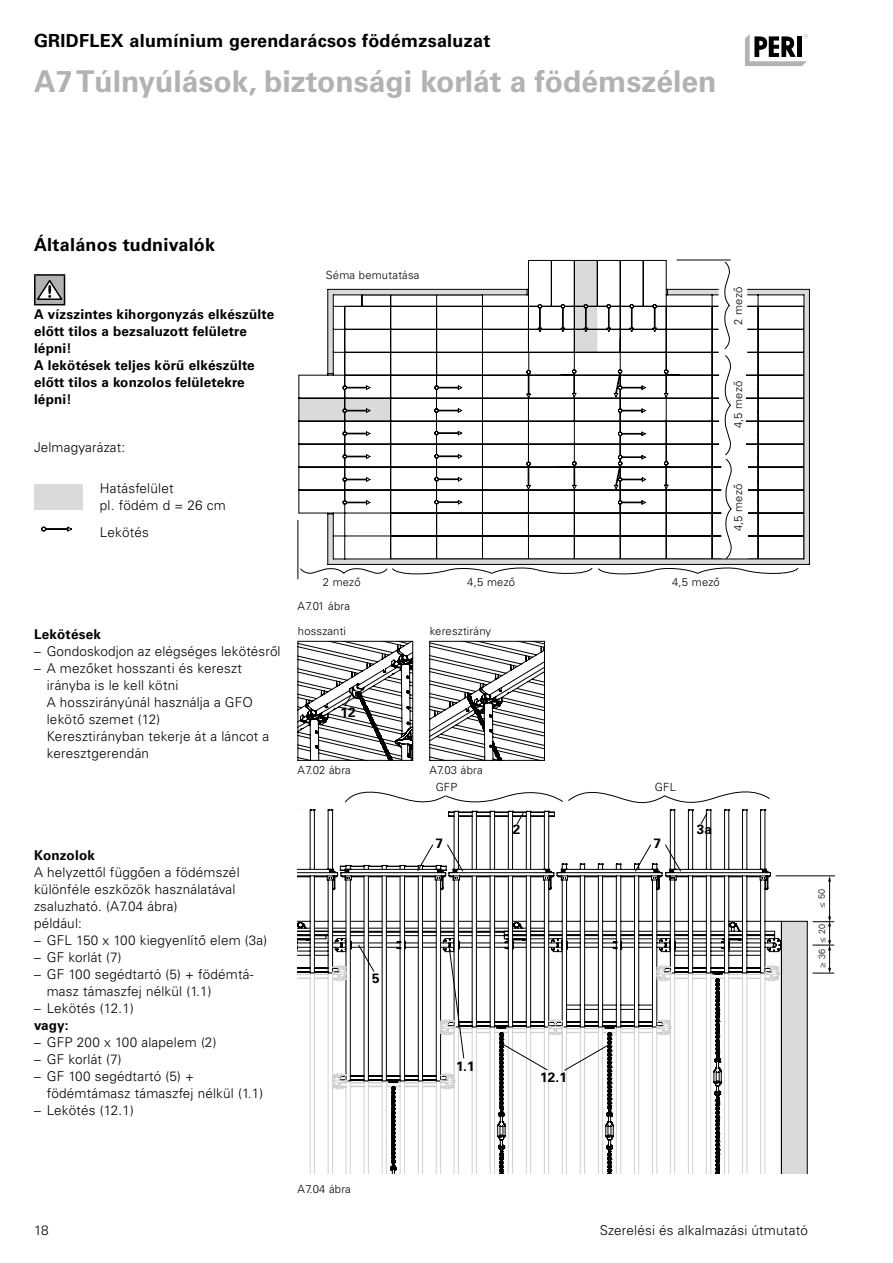
<style>
.page{position:relative;width:893px;height:1263px;background:#fff}
.page>*{position:absolute;margin:0;border:0;box-sizing:border-box;transform-origin:0 0}
.t1{font:700 30px "Univers LT Pro";color:#b3b2b2}
.t2{font:700 18px "Univers LT Pro";letter-spacing:.015em;color:#000}
.t3{font:300 13.5px/17px "Univers LT Pro";letter-spacing:.015em;color:#000}
.t4{font:700 13.5px/17px "Univers LT Pro";letter-spacing:.015em;color:#000}
.t5{font:300 11.25px "Univers LT Pro";letter-spacing:.015em;color:#000}
.t6{font:300 9px "Univers LT Pro";color:#000}
</style>
<div class="page">
<svg style="left:745px;top:34px;width:63px;height:32px"></svg>
<hr style="left:328px;top:564px;width:481px;height:1px;background:#000">
<hr style="left:809px;top:289px;width:1px;height:275px;background:#000">
<hr style="left:747px;top:289px;width:62px;height:1px;background:#000">
<svg style="left:298px;top:260px;width:507px;height:319px"></svg>
<svg style="left:431px;top:643px;width:112px;height:116px"></svg>
<div style="left:429px;top:641px;width:116px;height:120px;border:1px solid #000"></div>
<svg style="left:298px;top:809px;width:484px;height:112px"></svg>
<svg style="left:298px;top:921px;width:510px;height:253px"></svg>
<hr style="left:775px;top:875px;width:60px;height:1px;background:#000">
<hr style="left:829px;top:880px;width:1px;height:38px;background:#000">
<svg style="left:828px;top:876px;width:3px;height:6px"></svg>
<svg style="left:813px;top:916px;width:21px;height:58px"></svg>
<svg style="left:345px;top:792px;width:425px;height:12px"></svg>
<svg style="left:516px;top:812px;width:8px;height:12px"></svg>
<svg style="left:417px;top:844px;width:17px;height:27px"></svg>
<svg style="left:447px;top:844px;width:16px;height:28px"></svg>
<svg style="left:41px;top:526px;width:31px;height:6px"></svg>
<div style="left:34px;top:484px;width:49px;height:26px;background:#dadada"></div>
<svg style="left:635px;top:844px;width:16px;height:28px"></svg>
<svg style="left:665px;top:844px;width:16px;height:28px"></svg>
<svg style="left:700px;top:812px;width:8px;height:12px"></svg>
<svg style="left:298px;top:641px;width:115px;height:119px"></svg>
<svg style="left:298px;top:938px;width:483px;height:236px"></svg>
<div style="left:35px;top:275px;width:30px;height:30px;background:#b3b2b2"></div>
<hr style="left:34px;top:274px;width:31px;height:2px;background:#000">
<hr style="left:34px;top:276px;width:2px;height:28px;background:#000">
<hr style="left:34px;top:304px;width:31px;height:1px;background:#000">
<svg style="left:37px;top:276px;width:28px;height:28px"></svg>
<h2 class="t2" style="left:34px;top:30px;width:458px">GRIDFLEX alumínium gerendarácsos födémzsaluzat</h2>
<h1 class="t1" style="left:34px;top:64px;width:684px">A7 Túlnyúlások, biztonsági korlát a födémszélen</h1>
<h2 class="t2" style="left:34px;top:234px;width:183px">Általános tudnivalók</h2>
<p class="t4" style="left:34px;top:306px;width:242px">A vízszintes kihorgonyzás elkészülte előtt tilos a bezsaluzott felületre lépni!<br>A lekötések teljes körű elkészülte előtt tilos a konzolos felületekre lépni!</p>
<p class="t3" style="left:34px;top:439px;width:93px">Jelmagyarázat:</p>
<p class="t3" style="left:100px;top:480px;width:127px">Hatásfelület<br>pl. födém d = 26 cm</p>
<p class="t3" style="left:100px;top:524px;width:50px">Lekötés</p>
<p class="t4" style="left:34px;top:626px;width:68px">Lekötések</p>
<p class="t3" style="left:34px;top:643px;width:248px">– Gondoskodjon az elégséges lekötésről</p>
<p class="t3" style="left:47px;top:660px;width:224px;text-indent:-13px">– A mezőket hosszanti és kereszt irányba is le kell kötni<br>A hosszirányúnál használja a GFO lekötő szemet (12)<br>Keresztirányban tekerje át a láncot a keresztgerendán</p>
<p class="t4" style="left:34px;top:847px;width:62px">Konzolok</p>
<p class="t3" style="left:34px;top:864px;width:207px">A helyzettől függően a födémszél különféle eszközök használatával zsaluzható. (A7.04 ábra)<br>például:</p>
<p class="t3" style="left:34px;top:932px;width:235px">– GFL 150 x 100 kiegyenlítő elem (3a)</p>
<p class="t3" style="left:34px;top:949px;width:89px">– GF korlát (7)</p>
<p class="t3" style="left:47px;top:966px;width:208px;text-indent:-13px">– GF 100 segédtartó (5) + födémtá&shy;masz támaszfej nélkül (1.1)</p>
<p class="t3" style="left:34px;top:1000px;width:101px">– Lekötés (12.1)</p>
<p class="t4" style="left:34px;top:1018px;width:36px">vagy:</p>
<p class="t3" style="left:34px;top:1034px;width:184px">– GFP 200 x 100 alapelem (2)</p>
<p class="t3" style="left:34px;top:1051px;width:89px">– GF korlát (7)</p>
<p class="t3" style="left:47px;top:1068px;width:218px;text-indent:-13px">– GF 100 segédtartó (5) + födémtámasz támaszfej nélkül (1.1)</p>
<p class="t3" style="left:34px;top:1102px;width:101px">– Lekötés (12.1)</p>
<p class="t5" style="left:326px;top:268px;width:95px">Séma bemutatása</p>
<p class="t5" style="left:731px;top:325px;width:40px;rotate:-90deg">2 mező</p>
<p class="t5" style="left:731px;top:428px;width:49px;rotate:-90deg">4,5 mező</p>
<p class="t5" style="left:731px;top:531px;width:49px;rotate:-90deg">4,5 mező</p>
<p class="t5" style="left:323px;top:576px;width:40px">2 mező</p>
<p class="t5" style="left:467px;top:576px;width:49px">4,5 mező</p>
<p class="t5" style="left:672px;top:576px;width:49px">4,5 mező</p>
<p class="t5" style="left:298px;top:599px;width:54px">A7.01 ábra</p>
<p class="t5" style="left:298px;top:624px;width:50px">hosszanti</p>
<p class="t5" style="left:430px;top:624px;width:63px">keresztirány</p>
<p class="t4" style="left:341px;top:704px;width:17px">12</p>
<p class="t5" style="left:298px;top:763px;width:55px">A7.02 ábra</p>
<p class="t5" style="left:429px;top:763px;width:55px">A7.03 ábra</p>
<p class="t5" style="left:436px;top:780px;width:23px">GFP</p>
<p class="t5" style="left:655px;top:781px;width:22px">GFL</p>
<p class="t4" style="left:435px;top:835px;width:9px">7</p>
<p class="t4" style="left:513px;top:822px;width:9px">2</p>
<p class="t4" style="left:653px;top:835px;width:9px">7</p>
<p class="t4" style="left:697px;top:821px;width:17px">3a</p>
<p class="t4" style="left:372px;top:970px;width:9px">5</p>
<p class="t4" style="left:456px;top:1058px;width:20px">1.1</p>
<p class="t4" style="left:540px;top:1069px;width:28px">12.1</p>
<p class="t6" style="left:816px;top:908px;width:21px;rotate:-90deg">≤ 50</p>
<p class="t6" style="left:817px;top:968px;width:46px;rotate:-90deg">≥ 36 ≤ 20</p>
<p class="t5" style="left:298px;top:1182px;width:55px">A7.04 ábra</p>
<p class="t3" style="left:34px;top:1221px;width:16px">18</p>
<p class="t3" style="left:600px;top:1221px;width:210px">Szerelési és alkalmazási útmutató</p>
</div>
